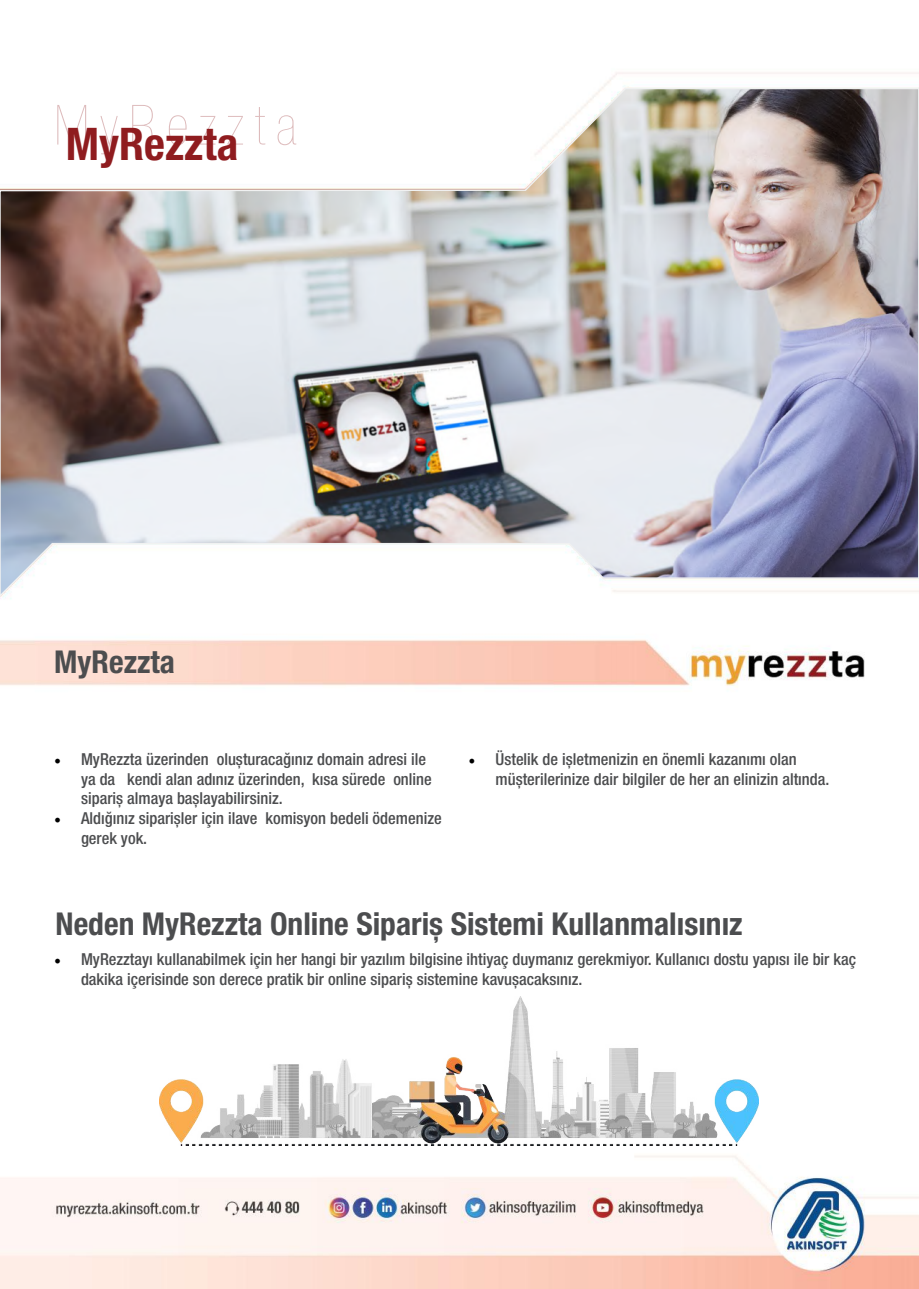
<style>
.page{position:relative;width:919px;height:1289px;background:#fff}
.page>*{position:absolute;margin:0;border:0;box-sizing:border-box;transform-origin:0 0}
.t1{font:200 condensed 55.5px "Helvetica Neue LT Pro";letter-spacing:.2em;color:#8f1c1f}
.t2{font:700 condensed 45px "Helvetica Neue LT Pro";color:#8f1c1f}
.t3{font:700 condensed 31.5px "Helvetica Neue LT Pro";color:#4c4d4f}
.t4{font:500 condensed 16.5px/19.8px "Helvetica Neue LT Pro";color:#4c4d4f}
.s1{font-family:"Minion Pro";font-weight:400;font-stretch:normal;font-size:18px;color:#000}
</style>
<div class="page">
<img style="left:0;top:72px;width:918px;height:1216px">
<img style="left:0;top:87px;width:917px;height:512px">
<svg style="left:917px;top:87px;width:1px;height:512px"></svg>
<img style="left:160px;top:996px;width:598px;height:149px">
<h1 class="t1" style="left:54px;top:95px;width:244px">MyRezzta</h1>
<h2 class="t2" style="left:66px;top:116px;width:174px">MyRezzta</h2>
<h3 class="t3" style="left:54px;top:643px;width:122px">MyRezzta</h3>
<p class="t4" style="left:81px;top:748px;width:352px;text-indent:-27px"><span class="s1">•</span> MyRezzta üzerinden oluşturacağınız domain adresi ile ya da kendi alan adınız üzerinden, kısa sürede online sipariş almaya başlayabilirsiniz.</p>
<p class="t4" style="left:81px;top:808px;width:362px;text-indent:-27px"><span class="s1">•</span> Aldığınız siparişler için ilave komisyon bedeli ödemenize gerek yok.</p>
<p class="t4" style="left:495px;top:748px;width:335px;text-indent:-27px"><span class="s1">•</span> Üstelik de işletmenizin en önemli kazanımı olan müşterilerinize dair bilgiler de her an elinizin altında.</p>
<h3 class="t3" style="left:56px;top:904px;width:688px">Neden MyRezzta Online Sipariş Sistemi Kullanmalısınız</h3>
<p class="t4" style="left:81px;top:949px;width:776px;text-indent:-27px"><span class="s1">•</span> MyRezztayı kullanabilmek için her hangi bir yazılım bilgisine ihtiyaç duymanız gerekmiyor. Kullanıcı dostu yapısı ile bir kaç dakika içerisinde son derece pratik bir online sipariş sistemine kavuşacaksınız.</p>
</div>
